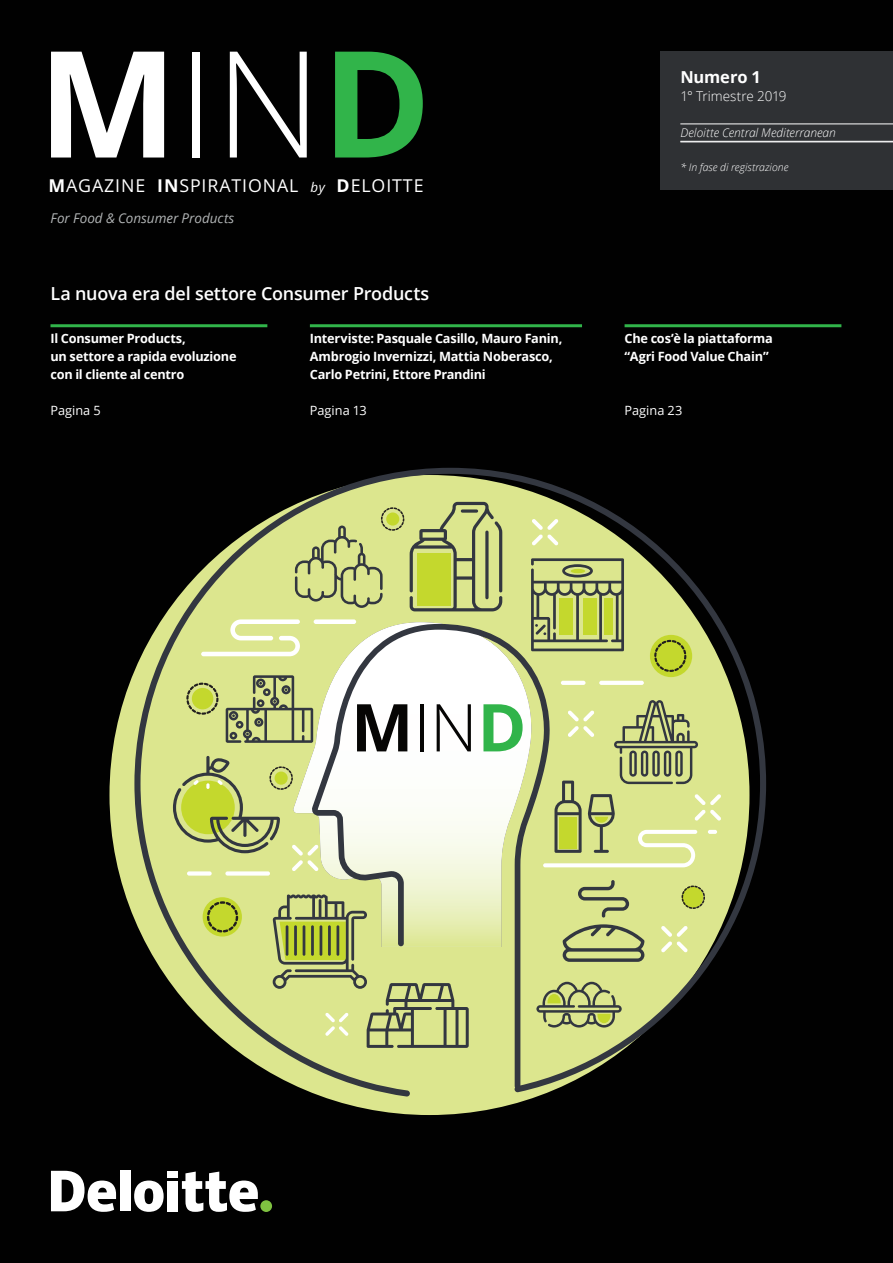
<style>
.page{position:relative;width:893px;height:1263px;background:#010101}
.page>*{position:absolute;margin:0;border:0;box-sizing:border-box;transform-origin:0 0}
.t1{font:300 148.2px "Open Sans";color:#fff}
.Body_copy__8_5_12pt{font:600 18px "Open Sans";letter-spacing:-.01em;color:#fff}
.t2{font:17.85px "Open Sans";letter-spacing:.05em;color:#fff}
.Subhead_B__8_5_12pt{font:700 16.5px "Open Sans";letter-spacing:-.01em;color:#fff}
.t3{font:italic 13.5px "Open Sans";color:#b1b4b5}
.Body_copy__8_5_12pt-2{font:300 13.5px "Open Sans";letter-spacing:-.005em;color:#fff}
.Subhead_A__8_5_12pt{font:700 12.75px/18px "Open Sans";letter-spacing:-.02em;color:#fff}
.Subhead_A__8_5_12pt-2{font:12.75px "Open Sans";color:#fff}
.Body_copy__8_5_12pt-3{font:italic 300 12px "Open Sans";color:#fff}
.Body_copy__8_5_12pt-4{font:italic 300 10.5px "Open Sans";letter-spacing:.005em;color:#fff}
.s1{font-weight:700}
.s2{font-weight:700;color:#31b44a}
.s3{font-style:italic;font-size:13.35px}
</style>
<div class="page">
<div style="left:260px;top:1200px;width:12px;height:12px;background:#7fc241;border-radius:50%"></div>
<div style="left:120px;top:1170px;width:10px;height:41px;background:#fff"></div>
<svg style="left:134px;top:1180px;width:30px;height:32px"></svg>
<div style="left:168px;top:1181px;width:10px;height:30px;background:#fff"></div>
<div style="left:168px;top:1170px;width:10px;height:7px;background:#fff"></div>
<svg style="left:182px;top:1171px;width:76px;height:41px"></svg>
<svg style="left:51px;top:1171px;width:65px;height:41px"></svg>
<svg style="left:109px;top:672px;width:427px;height:443px"></svg>
<svg style="left:134px;top:468px;width:632px;height:629px;fill:#dce68e"></svg>
<div style="left:192px;top:688px;width:21px;height:21px;background:#c4d82d;border-radius:50%"></div>
<div style="left:275px;top:771px;width:13px;height:14px;background:#c4d82d;border-radius:50%"></div>
<div style="left:386px;top:512px;width:13px;height:14px;background:#c4d82d;border-radius:50%"></div>
<div style="left:203px;top:897px;width:39px;height:39px;background:#c4d82d;border-radius:50%"></div>
<div style="left:417px;top:553px;width:33px;height:52px;background:#c4d82d"></div>
<svg style="left:536px;top:982px;width:86px;height:46px;background:#a9b272"></svg>
<svg style="left:207px;top:901px;width:31px;height:31px"></svg>
<svg style="left:531px;top:558px;width:93px;height:93px;background:#9ea670"></svg>
<div style="left:559px;top:598px;width:13px;height:37px;background:#c4d82d"></div>
<div style="left:584px;top:598px;width:13px;height:37px;background:#c4d82d"></div>
<div style="left:605px;top:598px;width:8px;height:37px;background:#c4d82d"></div>
<hr style="left:571px;top:569px;width:14px;height:4px;background:#c4d82d;border-radius:50%">
<svg style="left:226px;top:675px;width:87px;height:68px;background:#a9b276"></svg>
<svg style="left:543px;top:700px;width:178px;height:167px;background:#c8d188"></svg>
<svg style="left:357px;top:704px;width:50px;height:47px"></svg>
<hr style="left:420px;top:704px;width:3px;height:47px;background:#060504">
<svg style="left:437px;top:704px;width:34px;height:47px"></svg>
<svg style="left:483px;top:704px;width:40px;height:47px;background:#83d192"></svg>
<div style="left:660px;top:51px;width:233px;height:138px;background:#2f3134"></div>
<hr style="left:50px;top:324px;width:217px;height:3px;background:#31b44a">
<hr style="left:310px;top:324px;width:272px;height:3px;background:#31b44a">
<hr style="left:625px;top:324px;width:216px;height:3px;background:#31b44a">
<hr style="left:680px;top:124px;width:213px;height:1px;background:#fff">
<hr style="left:680px;top:141px;width:213px;height:1px;background:#fff">
<hr style="left:680px;top:142px;width:213px;height:1px;background:#fff">
<h1 class="t1" style="left:38px;top:2px;width:395px"><span class="s1">M</span>IN<span class="s2">D</span></h1>
<h3 class="t2" style="left:48px;top:173px;width:278px"><span class="s1">M</span>AGAZINE <span class="s1">IN</span>SPIRATIONAL <span class="s3">by</span></h3>
<h3 class="t2" style="left:337px;top:173px;width:88px"><span class="s1">D</span>ELOITTE</h3>
<p class="t3" style="left:50px;top:209px;width:185px">For Food &amp; Consumer Products</p>
<p class="Body_copy__8_5_12pt" style="left:50px;top:281px;width:380px">La nuova era del settore Consumer Products</p>
<p class="Subhead_A__8_5_12pt" style="left:50px;top:329px;width:188px">Il Consumer Products,<br>un settore a rapida evoluzione con il cliente al centro</p>
<p class="Subhead_A__8_5_12pt-2" style="left:50px;top:402px;width:52px">Pagina 5</p>
<p class="Subhead_A__8_5_12pt" style="left:310px;top:329px;width:254px">Interviste: Pasquale Casillo, Mauro Fanin,<br>Ambrogio Invernizzi, Mattia Noberasco,<br>Carlo Petrini, Ettore Prandini</p>
<p class="Subhead_A__8_5_12pt-2" style="left:310px;top:402px;width:58px">Pagina 13</p>
<p class="Subhead_B__8_5_12pt" style="left:680px;top:65px;width:82px">Numero 1</p>
<p class="Body_copy__8_5_12pt-2" style="left:680px;top:87px;width:108px">1° Trimestre 2019</p>
<p class="Body_copy__8_5_12pt-3" style="left:680px;top:124px;width:157px">Deloitte Central Mediterranean</p>
<p class="Body_copy__8_5_12pt-4" style="left:680px;top:160px;width:110px">* In fase di registrazione</p>
<p class="Subhead_A__8_5_12pt" style="left:625px;top:329px;width:150px">Che cos’è la piattaforma “Agri Food Value Chain”</p>
<p class="Subhead_A__8_5_12pt-2" style="left:625px;top:402px;width:59px">Pagina 23</p>
</div>
